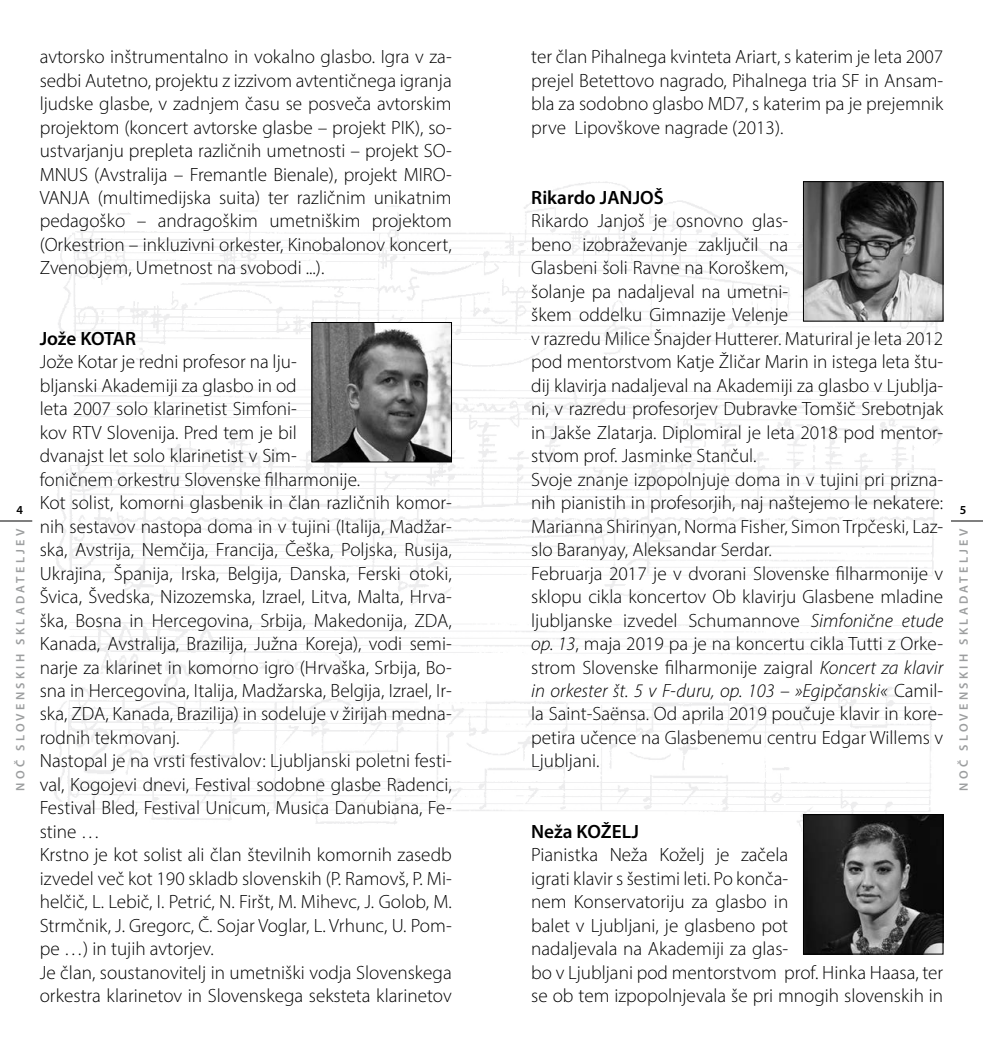
<style>
.page{position:relative;width:983px;height:1042px;background:#fff}
.page>*{position:absolute;margin:0;border:0;box-sizing:border-box;transform-origin:0 0}
.body-prvi{font:300 19.25px/23.4px "Myriad Pro";color:#000;text-align:justify}
.body-prvi-2{font:600 19.25px "Myriad Pro";color:#000}
.t1{font:600 12.25px "Myriad Pro";letter-spacing:.27em;color:#9c9e9f}
.t2{font:600 12.25px "Myriad Pro";color:#000}
.s1{font-style:italic}
</style>
<div class="page">
<hr style="left:0;top:521px;width:32px;height:1px;background:#000">
<hr style="left:950px;top:521px;width:32px;height:1px;background:#000">
<img style="left:54px;top:181px;width:890px;height:656px">
<img style="left:313px;top:324px;width:136px;height:136px">
<div style="left:311px;top:322px;width:140px;height:140px;border:1px solid #000"></div>
<img style="left:805px;top:183px;width:136px;height:136px">
<div style="left:803px;top:181px;width:140px;height:140px;border:1px solid #000"></div>
<img style="left:805px;top:816px;width:136px;height:136px">
<div style="left:803px;top:814px;width:140px;height:140px;border:1px solid #000"></div>
<p class="body-prvi" style="left:40px;top:45px;width:413px">avtorsko inštrumentalno in vokalno glasbo. Igra v za&shy;sedbi Autetno, projektu z izzivom avtentičnega igranja ljudske glasbe, v zadnjem času se posveča avtorskim projektom (koncert avtorske glasbe – projekt PIK), so&shy;ustvarjanju prepleta različnih umetnosti – projekt SO-MNUS (Avstralija – Fremantle Bienale), projekt MIRO-VANJA (multimedijska suita) ter različnim unikatnim pedagoško – andragoškim umetniškim projektom (Orkestrion – inkluzivni orkester, Kinobalonov koncert, Zvenobjem, Umetnost na svobodi ...).</p>
<p class="body-prvi" style="left:531px;top:45px;width:413px">ter član Pihalnega kvinteta Ariart, s katerim je leta 2007 prejel Betettovo nagrado, Pihalnega tria SF in Ansam&shy;bla za sodobno glasbo MD7, s katerim pa je prejemnik prve Lipovškove nagrade (2013).</p>
<p class="body-prvi-2" style="left:531px;top:185px;width:134px">Rikardo JANJOŠ</p>
<p class="body-prvi" style="left:531px;top:209px;width:413px;text-align:left">Rikardo Janjoš je osnovno glas-<br>beno izobraževanje zaključil na<br>Glasbeni šoli Ravne na Koroškem,<br>šolanje pa nadaljeval na umetni-<br>škem oddelku Gimnazije Velenje<br>v razredu Milice Šnajder Hutterer. Maturiral je leta 2012 pod mentorstvom Katje Žličar Marin in istega leta štu&shy;dij klavirja nadaljeval na Akademiji za glasbo v Ljublja&shy;ni, v razredu profesorjev Dubravke Tomšič Srebotnjak in Jakše Zlatarja. Diplomiral je leta 2018 pod mentor&shy;stvom prof. Jasminke Stančul.</p>
<p class="body-prvi" style="left:531px;top:467px;width:413px">Svoje znanje izpopolnjuje doma in v tujini pri prizna&shy;nih pianistih in profesorjih, naj naštejemo le nekatere:<br>Marianna Shirinyan, Norma Fisher, Simon Trpčeski, Laz&shy;slo Baranyay, Aleksandar Serdar.</p>
<p class="body-prvi" style="left:531px;top:561px;width:413px">Februarja 2017 je v dvorani Slovenske filharmonije v sklopu cikla koncertov Ob klavirju Glasbene mladine ljubljanske izvedel Schumannove <span class="s1">Simfonične etude op. 13</span>, maja 2019 pa je na koncertu cikla Tutti z Orke&shy;strom Slovenske filharmonije zaigral <span class="s1">Koncert za klavir in orkester št. 5 v F-duru, op. 103 – »Egipčanski«</span> Camil&shy;la Saint-Saënsa. Od aprila 2019 poučuje klavir in kore&shy;petira učence na Glasbenemu centru Edgar Willems v Ljubljani.</p>
<p class="body-prvi-2" style="left:40px;top:326px;width:98px">Jože KOTAR</p>
<p class="body-prvi" style="left:40px;top:350px;width:322px;text-align:left">Jože Kotar je redni profesor na lju-<br>bljanski Akademiji za glasbo in od<br>leta 2007 solo klarinetist Simfoni-<br>kov RTV Slovenija. Pred tem je bil dvanajst let solo klarinetist v Sim&shy;foničnem orkestru Slovenske filharmonije.</p>
<p class="body-prvi" style="left:40px;top:491px;width:413px">Kot solist, komorni glasbenik in član različnih komor&shy;nih sestavov nastopa doma in v tujini (Italija, Madžar&shy;ska, Avstrija, Nemčija, Francija, Češka, Poljska, Rusija, Ukrajina, Španija, Irska, Belgija, Danska, Ferski otoki, Švica, Švedska, Nizozemska, Izrael, Litva, Malta, Hrva&shy;ška, Bosna in Hercegovina, Srbija, Makedonija, ZDA, Kanada, Avstralija, Brazilija, Južna Koreja), vodi semi&shy;narje za klarinet in komorno igro (Hrvaška, Srbija, Bo&shy;sna in Hercegovina, Italija, Madžarska, Belgija, Izrael, Ir&shy;ska, ZDA, Kanada, Brazilija) in sodeluje v žirijah medna&shy;rodnih tekmovanj.</p>
<p class="body-prvi" style="left:40px;top:749px;width:413px">Nastopal je na vrsti festivalov: Ljubljanski poletni festi&shy;val, Kogojevi dnevi, Festival sodobne glasbe Radenci, Festival Bled, Festival Unicum, Musica Danubiana, Fe&shy;stine …</p>
<p class="body-prvi" style="left:40px;top:843px;width:413px">Krstno je kot solist ali član številnih komornih zasedb izvedel več kot 190 skladb slovenskih (P. Ramovš, P. Mi&shy;helčič, L. Lebič, I. Petrić, N. Firšt, M. Mihevc, J. Golob, M.<br>Strmčnik, J. Gregorc, Č. Sojar Voglar, L. Vrhunc, U. Pom&shy;pe …) in tujih avtorjev.</p>
<p class="body-prvi" style="left:40px;top:960px;width:413px">Je član, soustanovitelj in umetniški vodja Slovenskega orkestra klarinetov in Slovenskega seksteta klarinetov</p>
<p class="t2" style="left:17px;top:502px;width:8px">4</p>
<p class="t2" style="left:959px;top:502px;width:8px">5</p>
<p class="t1" style="left:13px;top:790px;width:264px;rotate:-90deg">NOČ SLOVENSKIH SKLADATELJEV</p>
<p class="t1" style="left:955px;top:790px;width:264px;rotate:-90deg">NOČ SLOVENSKIH SKLADATELJEV</p>
<p class="body-prvi-2" style="left:531px;top:819px;width:109px">Neža KOŽELJ</p>
<p class="body-prvi" style="left:531px;top:843px;width:413px;text-align:left">Pianistka Neža Koželj je začela<br>igrati klavir s šestimi leti. Po konča-<br>nem Konservatoriju za glasbo in<br>balet v Ljubljani, je glasbeno pot<br>nadaljevala na Akademiji za glas-<br>bo v Ljubljani pod mentorstvom prof. Hinka Haasa, ter se ob tem izpopolnjevala še pri mnogih slovenskih in</p>
</div>
